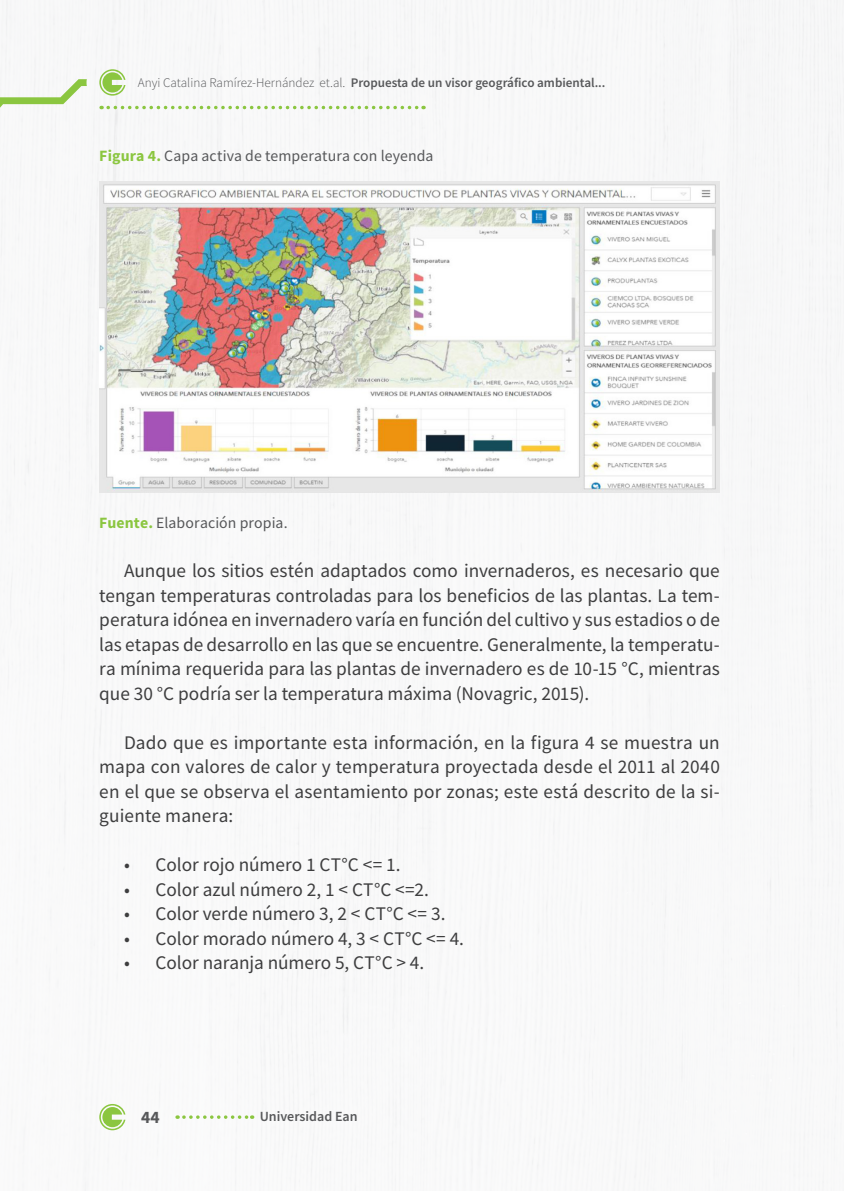
<style>
.page{position:relative;width:844px;height:1191px;background:#fff}
.page>*{position:absolute;margin:0;border:0;box-sizing:border-box;transform-origin:0 0}
.TEXTOS{font:19.25px/24.5px "Source Sans Pro";color:#3e3e3f;text-align:justify}
.t1{font:700 17.5px "Source Sans Pro";color:#57585a}
.Nombre_tablas{font:15.75px "Source Sans Pro";letter-spacing:.01em;color:#57585a}
.t2{font:600 14px "Source Sans Pro";color:#57585a}
.t3{font:600 13.12px "Source Sans Pro";color:#57585a}
.s1{font-weight:300}
.s2{font-weight:700;color:#8bc640}
</style>
<div class="page">
<img style="left:1px;top:0;width:842px;height:1191px">
<svg style="left:99px;top:1104px;width:26px;height:26px"></svg>
<svg style="left:184px;top:1115px;width:68px;height:3px"></svg>
<svg style="left:99px;top:69px;width:26px;height:27px"></svg>
<svg style="left:108px;top:106px;width:316px;height:3px"></svg>
<svg style="left:0;top:79px;width:87px;height:41px"></svg>
<img style="left:99px;top:182px;width:620px;height:311px">
<p class="t3" style="left:138px;top:74px;width:469px"><span class="s1">Anyi Catalina Ramírez-Hernández et.al.</span> Propuesta de un visor geográfico ambiental...</p>
<p class="Nombre_tablas" style="left:99px;top:145px;width:336px"><span class="s2">Figura 4.</span> Capa activa de temperatura con leyenda</p>
<p class="Nombre_tablas" style="left:99px;top:513px;width:190px"><span class="s2">Fuente.</span> Elaboración propia.</p>
<p class="TEXTOS" style="left:99px;top:558px;width:622px;text-indent:25px">Aunque los sitios estén adaptados como invernaderos, es necesario que tengan temperaturas controladas para los beneficios de las plantas. La tem&shy;peratura idónea en invernadero varía en función del cultivo y sus estadios o de las etapas de desarrollo en las que se encuentre. Generalmente, la temperatu&shy;ra mínima requerida para las plantas de invernadero es de 10-15 °C, mientras que 30 °C podría ser la temperatura máxima (Novagric, 2015).</p>
<p class="TEXTOS" style="left:99px;top:730px;width:622px;text-indent:25px">Dado que es importante esta información, en la figura 4 se muestra un mapa con valores de calor y temperatura proyectada desde el 2011 al 2040 en el que se observa el asentamiento por zonas; este está descrito de la si&shy;guiente manera:</p>
<p class="TEXTOS" style="left:124px;top:852px;width:278px">• Color rojo número 1 CT°C &lt;= 1.</p>
<p class="TEXTOS" style="left:124px;top:877px;width:306px">• Color azul número 2, 1 &lt; CT°C &lt;=2.</p>
<p class="TEXTOS" style="left:124px;top:901px;width:323px">• Color verde número 3, 2 &lt; CT°C &lt;= 3.</p>
<p class="TEXTOS" style="left:124px;top:926px;width:341px">• Color morado número 4, 3 &lt; CT°C &lt;= 4.</p>
<p class="TEXTOS" style="left:124px;top:950px;width:301px">• Color naranja número 5, CT°C &gt; 4.</p>
<p class="t1" style="left:141px;top:1105px;width:20px">44</p>
<p class="t2" style="left:260px;top:1107px;width:99px">Universidad Ean</p>
</div>
